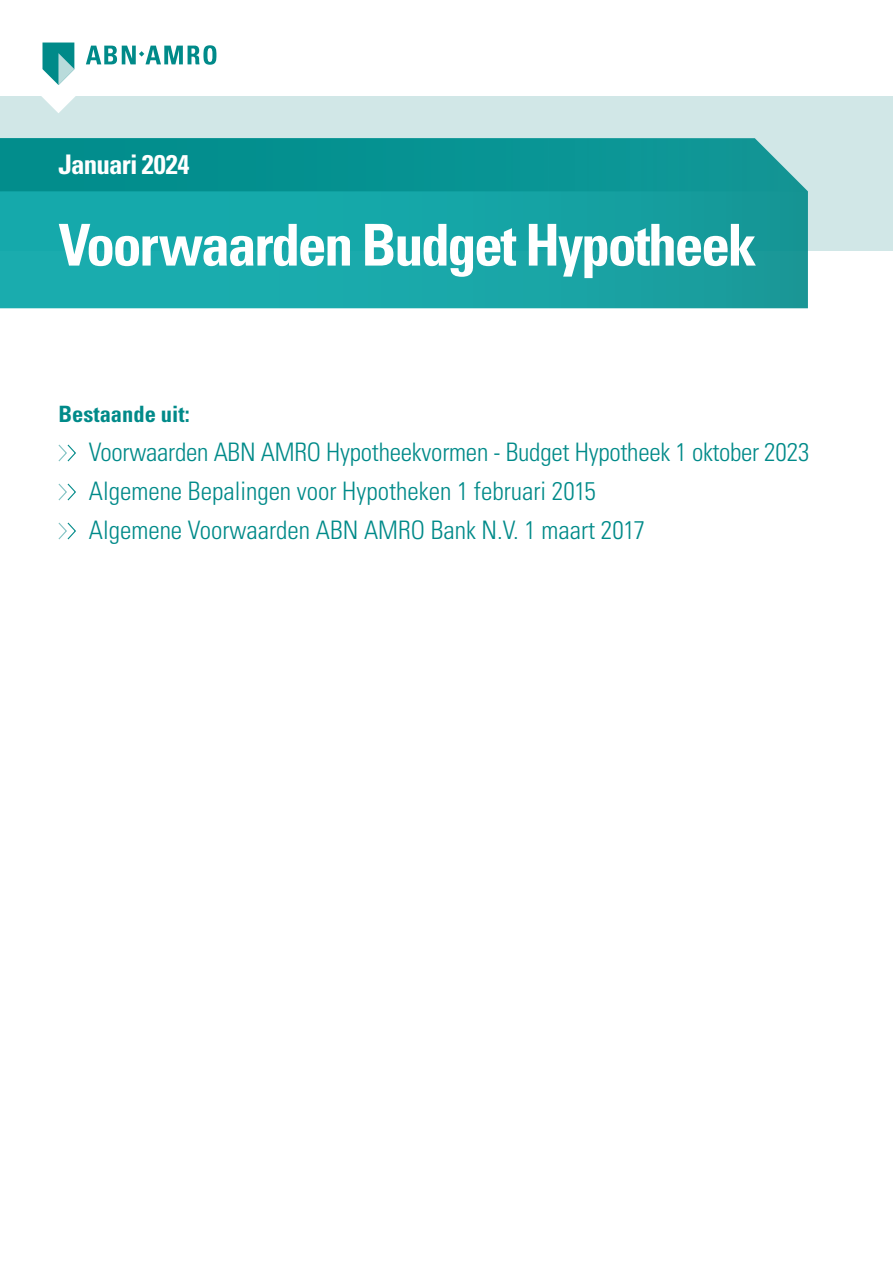
<style>
.page{position:relative;width:893px;height:1263px;background:#fff}
.page>*{position:absolute;margin:0;border:0;box-sizing:border-box;transform-origin:0 0}
.t1{font:700 condensed 57.75px "Univers LT Std";letter-spacing:-.04em;color:#fff}
.t2{font:700 condensed 27px "Univers LT Std";letter-spacing:-.03em;color:#fff}
.t3{font:300 condensed 25.5px/39px "Univers LT Std";color:#008a89}
.t4{font:700 condensed 22.5px "Univers LT Std";color:#008a89}
</style>
<div class="page">
<svg style="left:58px;top:444px;width:18px;height:18px"></svg>
<svg style="left:58px;top:483px;width:18px;height:18px"></svg>
<svg style="left:58px;top:522px;width:18px;height:18px"></svg>
<div style="left:0;top:96px;width:893px;height:154px;background:#d1e7e7"></div>
<svg style="left:0;top:191px;width:808px;height:117px;background:#17a5a6"></svg>
<svg style="left:0;top:138px;width:808px;height:53px;background:#0e9494"></svg>
<svg style="left:41px;top:43px;width:175px;height:70px"></svg>
<p class="t2" style="left:58px;top:148px;width:132px">Januari 2024</p>
<h1 class="t1" style="left:58px;top:210px;width:700px">Voorwaarden Budget Hypotheek</h1>
<p class="t4" style="left:58px;top:401px;width:133px">Bestaande uit:</p>
<p class="t3" style="left:89px;top:433px;width:722px">Voorwaarden ABN AMRO Hypotheekvormen - Budget Hypotheek 1 oktober 2023<br>Algemene Bepalingen voor Hypotheken 1 februari 2015<br>Algemene Voorwaarden ABN AMRO Bank N.V. 1 maart 2017</p>
</div>
